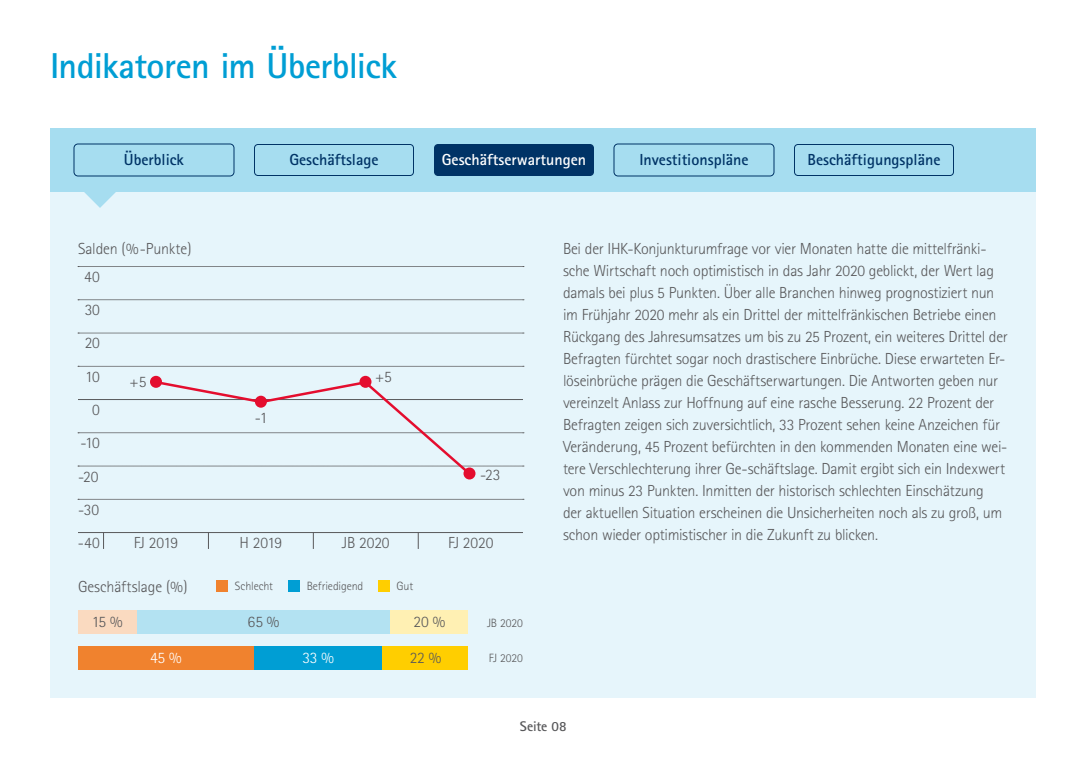
<style>
.page{position:relative;width:1086px;height:768px;background:#fff}
.page>*{position:absolute;margin:0;border:0;box-sizing:border-box;transform-origin:0 0}
.Headline_Kategorie_2{font:700 36px "Rotis Sans Serif";letter-spacing:-.015em;color:#009ed4}
.Fliesstext_10_pt_tit{font:300 16px/22px "Rotis Sans Serif";letter-spacing:-.015em;color:#58585a}
.t1{font:700 16px "Rotis Sans Serif";color:#036}
.t2{font:700 16px "Rotis Sans Serif";color:#fff}
.Fliesstext_10_pt_tit-2{font:300 16px "Rotis Sans Serif";color:#fff}
.Headline_Kategorie_2-2{font:700 14px "Rotis Sans Serif";letter-spacing:-.005em;color:#58585a}
.Fliesstext_10_pt_tit-3{font:300 12px "Rotis Sans Serif";letter-spacing:-.01em;color:#58585a}
</style>
<div class="page">
<div style="left:50px;top:128px;width:986px;height:570px;background:#e6f5fb"></div>
<div style="left:50px;top:128px;width:986px;height:64px;background:#a6ddf0"></div>
<svg style="left:84px;top:192px;width:32px;height:16px"></svg>
<div style="left:254px;top:646px;width:128px;height:24px;background:#009ed4"></div>
<div style="left:382px;top:646px;width:86px;height:24px;background:#ffce00"></div>
<div style="left:78px;top:646px;width:176px;height:24px;background:#f0822e"></div>
<div style="left:136px;top:610px;width:254px;height:24px;background:#b3e2f2"></div>
<div style="left:390px;top:610px;width:78px;height:24px;background:#fff0b3"></div>
<div style="left:78px;top:610px;width:58px;height:24px;background:#fadac0"></div>
<div style="left:216px;top:580px;width:12px;height:12px;background:#f0822e"></div>
<div style="left:288px;top:580px;width:12px;height:12px;background:#009ed4"></div>
<div style="left:378px;top:580px;width:12px;height:12px;background:#ffce00"></div>
<svg style="left:78px;top:266px;width:446px;height:1px"></svg>
<hr style="left:78px;top:532px;width:445px;height:1px;background:#58585a">
<svg style="left:78px;top:499px;width:446px;height:1px"></svg>
<svg style="left:78px;top:366px;width:446px;height:1px"></svg>
<svg style="left:78px;top:333px;width:446px;height:1px"></svg>
<svg style="left:78px;top:300px;width:446px;height:1px"></svg>
<svg style="left:103px;top:533px;width:1px;height:16px"></svg>
<svg style="left:208px;top:533px;width:1px;height:16px"></svg>
<svg style="left:313px;top:533px;width:1px;height:16px"></svg>
<svg style="left:418px;top:533px;width:1px;height:16px"></svg>
<svg style="left:150px;top:376px;width:12px;height:12px"></svg>
<div style="left:360px;top:376px;width:12px;height:12px;background:#e40d2e;border-radius:50%"></div>
<svg style="left:464px;top:468px;width:12px;height:12px"></svg>
<svg style="left:78px;top:379px;width:446px;height:98px"></svg>
<div style="left:434px;top:144px;width:160px;height:32px;background:#036;border-radius:4px"></div>
<div style="left:254px;top:144px;width:160px;height:32px;border:1px solid #036;border-radius:4px"></div>
<div style="left:614px;top:144px;width:160px;height:32px;border:1px solid #036;border-radius:4px"></div>
<div style="left:794px;top:144px;width:160px;height:32px;border:1px solid #036;border-radius:4px"></div>
<div style="left:74px;top:144px;width:160px;height:32px;border:1px solid #036;border-radius:4px"></div>
<p class="Headline_Kategorie_2" style="left:50px;top:44px;width:349px">Indikatoren im Überblick</p>
<p class="t1" style="left:124px;top:150px;width:62px">Überblick</p>
<p class="t1" style="left:289px;top:150px;width:91px">Geschäftslage</p>
<p class="t2" style="left:442px;top:150px;width:146px">Geschäftserwartungen</p>
<p class="t1" style="left:639px;top:150px;width:111px">Investitionspläne</p>
<p class="t1" style="left:807px;top:150px;width:135px">Beschäftigungspläne</p>
<p class="Fliesstext_10_pt_tit" style="left:78px;top:238px;width:115px">Salden (%-Punkte)</p>
<p class="Fliesstext_10_pt_tit" style="left:84px;top:265px;width:17px">40</p>
<p class="Fliesstext_10_pt_tit" style="left:85px;top:299px;width:17px">30</p>
<p class="Fliesstext_10_pt_tit" style="left:85px;top:332px;width:17px">20</p>
<p class="Fliesstext_10_pt_tit" style="left:85px;top:365px;width:16px">10</p>
<p class="Fliesstext_10_pt_tit" style="left:92px;top:399px;width:9px">0</p>
<p class="Fliesstext_10_pt_tit" style="left:80px;top:432px;width:21px">-10</p>
<p class="Fliesstext_10_pt_tit" style="left:78px;top:465px;width:22px">-20</p>
<p class="Fliesstext_10_pt_tit" style="left:78px;top:499px;width:23px">-30</p>
<p class="Fliesstext_10_pt_tit" style="left:129px;top:371px;width:18px">+5</p>
<p class="Fliesstext_10_pt_tit" style="left:255px;top:407px;width:14px">-1</p>
<p class="Fliesstext_10_pt_tit" style="left:375px;top:366px;width:18px">+5</p>
<p class="Fliesstext_10_pt_tit" style="left:480px;top:463px;width:22px">-23</p>
<p class="Fliesstext_10_pt_tit" style="left:78px;top:532px;width:24px">-40</p>
<p class="Fliesstext_10_pt_tit" style="left:134px;top:532px;width:46px">FJ 2019</p>
<p class="Fliesstext_10_pt_tit" style="left:240px;top:532px;width:44px">H 2019</p>
<p class="Fliesstext_10_pt_tit" style="left:342px;top:532px;width:49px">JB 2020</p>
<p class="Fliesstext_10_pt_tit" style="left:448px;top:532px;width:47px">FJ 2020</p>
<p class="Fliesstext_10_pt_tit" style="left:78px;top:575px;width:111px">Geschäftslage (%)</p>
<p class="Fliesstext_10_pt_tit-3" style="left:235px;top:579px;width:40px">Schlecht</p>
<p class="Fliesstext_10_pt_tit-3" style="left:307px;top:579px;width:58px">Befriedigend</p>
<p class="Fliesstext_10_pt_tit-3" style="left:397px;top:579px;width:18px">Gut</p>
<p class="Fliesstext_10_pt_tit" style="left:92px;top:610px;width:32px">15 %</p>
<p class="Fliesstext_10_pt_tit-3" style="left:487px;top:616px;width:37px">JB 2020</p>
<p class="Fliesstext_10_pt_tit-2" style="left:150px;top:648px;width:33px">45 %</p>
<p class="Fliesstext_10_pt_tit-2" style="left:302px;top:648px;width:33px">33 %</p>
<p class="Fliesstext_10_pt_tit" style="left:410px;top:646px;width:33px">22 %</p>
<p class="Fliesstext_10_pt_tit" style="left:248px;top:610px;width:33px">65 %</p>
<p class="Fliesstext_10_pt_tit" style="left:414px;top:610px;width:33px">20 %</p>
<p class="Fliesstext_10_pt_tit-3" style="left:489px;top:651px;width:36px">FJ 2020</p>
<p class="Fliesstext_10_pt_tit" style="left:563px;top:238px;width:446px">Bei der IHK-Konjunkturumfrage vor vier Monaten hatte die mittelfränki&shy;sche Wirtschaft noch optimistisch in das Jahr 2020 geblickt, der Wert lag damals bei plus 5 Punkten. Über alle Branchen hinweg prognostiziert nun im Frühjahr 2020 mehr als ein Drittel der mittelfränkischen Betriebe einen Rückgang des Jahresumsatzes um bis zu 25 Prozent, ein weiteres Drittel der Befragten fürchtet sogar noch drastischere Einbrüche. Diese erwarteten Er&shy;löseinbrüche prägen die Geschäftserwartungen. Die Antworten geben nur vereinzelt Anlass zur Hoffnung auf eine rasche Besserung. 22 Prozent der Befragten zeigen sich zuversichtlich, 33 Prozent sehen keine Anzeichen für Veränderung, 45 Prozent befürchten in den kommenden Monaten eine wei&shy;tere Verschlechterung ihrer Ge-schäftslage. Damit ergibt sich ein Indexwert von minus 23 Punkten. Inmitten der historisch schlechten Einschätzung<br>der aktuellen Situation erscheinen die Unsicherheiten noch als zu groß, um schon wieder optimistischer in die Zukunft zu blicken.</p>
<p class="Headline_Kategorie_2-2" style="left:520px;top:718px;width:48px">Seite 08</p>
</div>
